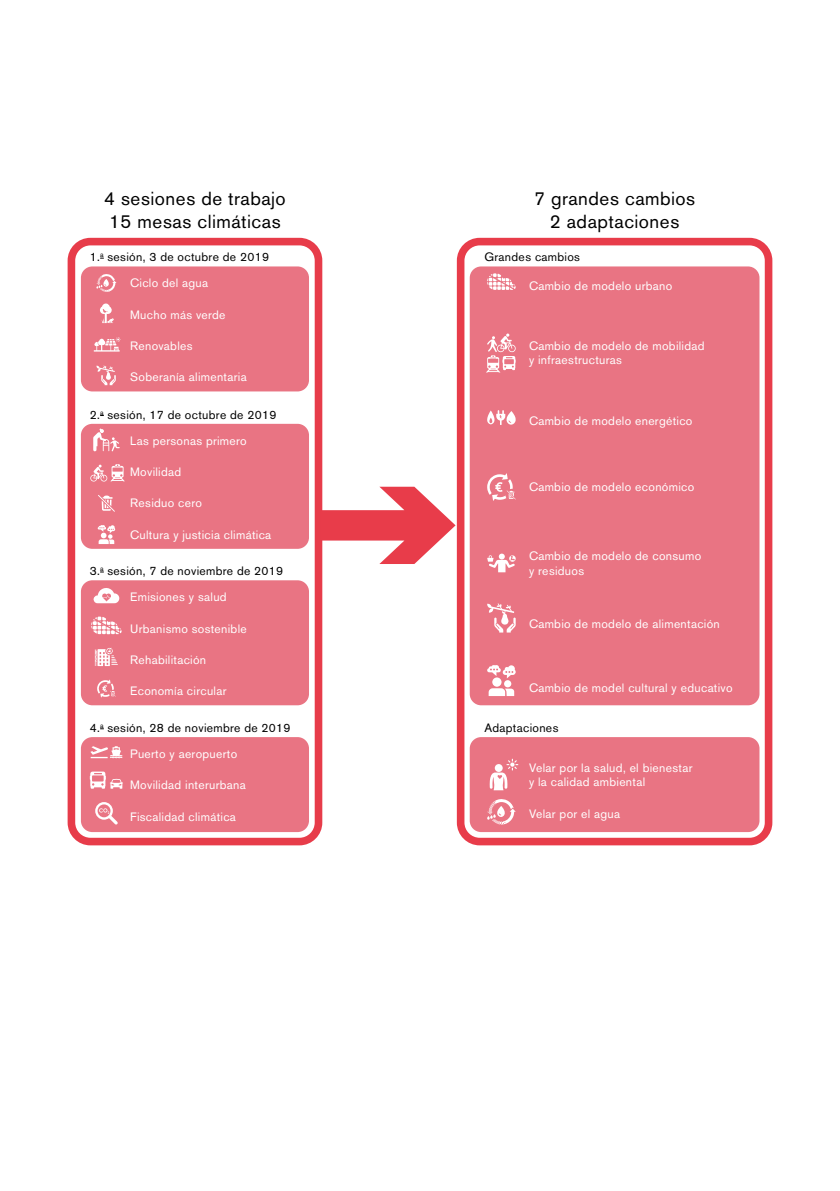
<style>
.page{position:relative;width:840px;height:1191px;background:#fff}
.page>*{position:absolute;margin:0;border:0;box-sizing:border-box;transform-origin:0 0}
.t1{font:18.8px/22.6px "Akzidenz Grotesk BE";letter-spacing:.025em;color:#000}
.t2{font:12px/14.4px "Akzidenz Grotesk BE";letter-spacing:.025em;color:#fff}
.t3{font:12px "Akzidenz Grotesk BE";letter-spacing:.025em;color:#000}
</style>
<div class="page">
<div style="left:456px;top:238px;width:316px;height:607px;border:8px solid #e83c4a;border-radius:19px"></div>
<div style="left:469px;top:266px;width:290px;height:439px;background:#e97483;border-radius:11px"></div>
<div style="left:68px;top:238px;width:254px;height:607px;border:8px solid #e73c4a;border-radius:19px"></div>
<div style="left:81px;top:737px;width:228px;height:95px;background:#e97483;border-radius:11px"></div>
<div style="left:469px;top:737px;width:290px;height:95px;background:#e97483;border-radius:11px"></div>
<div style="left:81px;top:580px;width:228px;height:125px;background:#e97483;border-radius:11px"></div>
<div style="left:81px;top:424px;width:228px;height:125px;background:#e97483;border-radius:11px"></div>
<div style="left:81px;top:266px;width:228px;height:125px;background:#e97483;border-radius:11px"></div>
<svg style="left:95px;top:647px;width:23px;height:19px"></svg>
<svg style="left:97px;top:679px;width:19px;height:18px"></svg>
<svg style="left:487px;top:473px;width:28px;height:28px"></svg>
<svg style="left:96px;top:274px;width:20px;height:18px"></svg>
<svg style="left:93px;top:588px;width:26px;height:15px"></svg>
<svg style="left:90px;top:746px;width:32px;height:12px"></svg>
<div style="left:492px;top:677px;width:9px;height:9px;background:#fff;border-radius:50%"></div>
<svg style="left:488px;top:688px;width:26px;height:8px"></svg>
<div style="left:504px;top:680px;width:7px;height:7px;background:#fff;border-radius:50%"></div>
<svg style="left:487px;top:665px;width:28px;height:13px"></svg>
<svg style="left:90px;top:771px;width:33px;height:17px"></svg>
<svg style="left:95px;top:802px;width:23px;height:22px"></svg>
<svg style="left:487px;top:799px;width:28px;height:25px"></svg>
<svg style="left:91px;top:616px;width:31px;height:18px"></svg>
<svg style="left:487px;top:273px;width:28px;height:17px"></svg>
<svg style="left:489px;top:759px;width:29px;height:31px"></svg>
<svg style="left:320px;top:487px;width:135px;height:77px"></svg>
<svg style="left:96px;top:365px;width:20px;height:20px"></svg>
<svg style="left:487px;top:603px;width:28px;height:29px"></svg>
<svg style="left:100px;top:303px;width:14px;height:20px"></svg>
<svg style="left:94px;top:337px;width:26px;height:14px"></svg>
<svg style="left:98px;top:495px;width:17px;height:17px"></svg>
<svg style="left:98px;top:525px;width:17px;height:19px"></svg>
<svg style="left:93px;top:428px;width:27px;height:23px"></svg>
<svg style="left:487px;top:410px;width:28px;height:15px"></svg>
<svg style="left:487px;top:553px;width:28px;height:19px"></svg>
<svg style="left:486px;top:333px;width:29px;height:39px"></svg>
<svg style="left:90px;top:464px;width:35px;height:18px"></svg>
<h1 class="t1" style="left:104px;top:187px;width:183px">4 sesiones de trabajo<br>15 mesas climáticas</h1>
<h1 class="t1" style="left:533px;top:187px;width:162px;text-align:center">7 grandes cambios<br>2 adaptaciones</h1>
<p class="t3" style="left:90px;top:250px;width:181px">1.<sup>a</sup> sesión, 3 de octubre de 2019</p>
<p class="t3" style="left:484px;top:250px;width:97px">Grandes cambios</p>
<p class="t2" style="left:130px;top:276px;width:80px">Ciclo del agua</p>
<p class="t2" style="left:130px;top:307px;width:97px">Mucho más verde</p>
<p class="t2" style="left:130px;top:339px;width:64px">Renovables</p>
<p class="t2" style="left:130px;top:370px;width:118px">Soberanía alimentaria</p>
<p class="t3" style="left:90px;top:407px;width:188px">2.<sup>a</sup> sesión, 17 de octubre de 2019</p>
<p class="t2" style="left:130px;top:433px;width:118px">Las personas primero</p>
<p class="t2" style="left:130px;top:465px;width:53px">Movilidad</p>
<p class="t2" style="left:130px;top:496px;width:73px">Residuo cero</p>
<p class="t2" style="left:130px;top:527px;width:143px">Cultura y justicia climática</p>
<p class="t3" style="left:90px;top:564px;width:195px">3.<sup>a</sup> sesión, 7 de noviembre de 2019</p>
<p class="t2" style="left:130px;top:590px;width:98px">Emisiones y salud</p>
<p class="t2" style="left:130px;top:621px;width:118px">Urbanismo sostenible</p>
<p class="t2" style="left:130px;top:652px;width:78px">Rehabilitación</p>
<p class="t2" style="left:130px;top:684px;width:98px">Economía circular</p>
<p class="t3" style="left:90px;top:721px;width:202px">4.<sup>a</sup> sesión, 28 de noviembre de 2019</p>
<p class="t2" style="left:130px;top:746px;width:108px">Puerto y aeropuerto</p>
<p class="t2" style="left:130px;top:778px;width:117px">Movilidad interurbana</p>
<p class="t2" style="left:130px;top:809px;width:107px">Fiscalidad climática</p>
<p class="t2" style="left:528px;top:279px;width:145px">Cambio de modelo urbano</p>
<p class="t2" style="left:528px;top:338px;width:177px">Cambio de modelo de mobilidad y infraestructuras</p>
<p class="t2" style="left:528px;top:414px;width:165px">Cambio de modelo energético</p>
<p class="t2" style="left:528px;top:480px;width:167px">Cambio de modelo económico</p>
<p class="t2" style="left:528px;top:549px;width:174px">Cambio de modelo de consumo y residuos</p>
<p class="t2" style="left:528px;top:616px;width:192px">Cambio de modelo de alimentación</p>
<p class="t2" style="left:528px;top:681px;width:205px">Cambio de model cultural y educativo</p>
<p class="t3" style="left:484px;top:721px;width:76px">Adaptaciones</p>
<p class="t2" style="left:528px;top:760px;width:165px">Velar por la salud, el bienestar y la calidad ambiental</p>
<p class="t2" style="left:528px;top:806px;width:93px">Velar por el agua</p>
</div>
